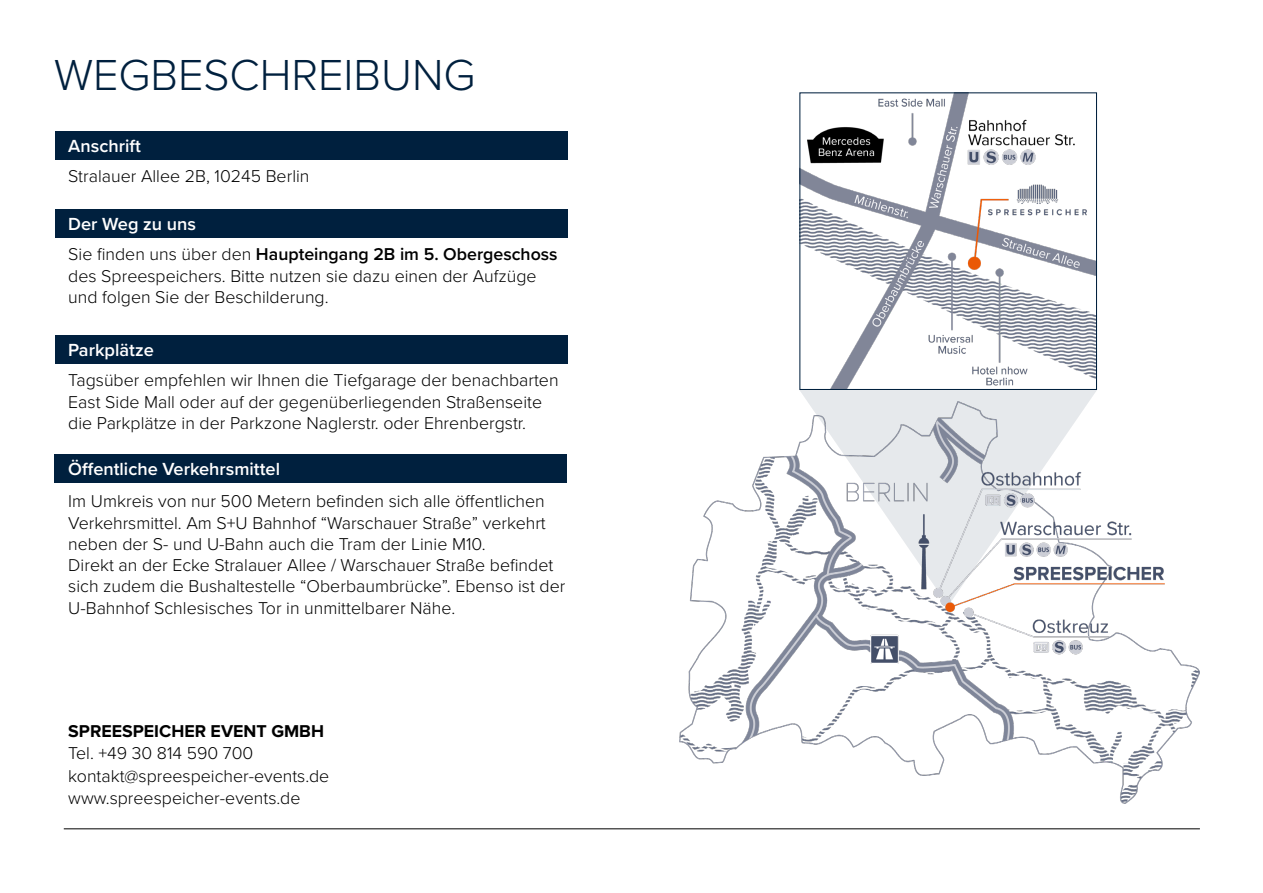
<style>
.page{position:relative;width:1263px;height:893px;background:#fff}
.page>*{position:absolute;margin:0;border:0;box-sizing:border-box;transform-origin:0 0}
.t1{font:300 45px "Proxima Nova";color:#00203e}
.t2{font:600 18.15px "Proxima Nova";color:#fff}
.t3{font:300 17.7px/21.3px "Proxima Nova";color:#000}
.t4{font:700 17.7px "Proxima Nova";color:#000}
.s1{font-weight:600}
</style>
<div class="page">
<div style="left:55px;top:131px;width:512px;height:28px;background:#00203e"></div>
<div style="left:55px;top:209px;width:512px;height:28px;background:#00203e"></div>
<div style="left:55px;top:335px;width:512px;height:28px;background:#00203e"></div>
<div style="left:54px;top:455px;width:512px;height:28px;background:#00203e"></div>
<div style="left:800px;top:390px;width:297px;height:12px;background:#e6e9ec"></div>
<img style="left:680px;top:402px;width:519px;height:402px">
<hr style="left:64px;top:828px;width:1136px;height:1px;background:#000">
<img style="left:801px;top:94px;width:294px;height:294px">
<div style="left:799px;top:92px;width:298px;height:298px;border:1px solid #00203e"></div>
<h1 class="t1" style="left:54px;top:41px;width:423px">WEGBESCHREIBUNG</h1>
<p class="t2" style="left:68px;top:132px;width:74px">Anschrift</p>
<p class="t3" style="left:68px;top:164px;width:243px">Stralauer Allee 2B, 10245 Berlin</p>
<p class="t2" style="left:68px;top:210px;width:129px">Der Weg zu uns</p>
<p class="t3" style="left:68px;top:243px;width:491px">Sie finden uns über den <span class="s1">Haupteingang 2B im 5. Obergeschoss </span>des Spreespeichers. Bitte nutzen sie dazu einen der Aufzüge und folgen Sie der Beschilderung.</p>
<p class="t2" style="left:68px;top:336px;width:87px">Parkplätze</p>
<p class="t3" style="left:68px;top:369px;width:492px">Tagsüber empfehlen wir Ihnen die Tiefgarage der benachbarten<br>East Side Mall oder auf der gegenüberliegenden Straßenseite die Parkplätze in der Parkzone Naglerstr. oder Ehrenbergstr.</p>
<p class="t2" style="left:68px;top:456px;width:213px">Öffentliche Verkehrsmittel</p>
<p class="t3" style="left:68px;top:490px;width:498px">Im Umkreis von nur 500 Metern befinden sich alle öffentlichen Verkehrsmittel. Am S+U Bahnhof “Warschauer Straße” verkehrt neben der S- und U-Bahn auch die Tram der Linie M10.<br>Direkt an der Ecke Stralauer Allee / Warschauer Straße befindet sich zudem die Bushaltestelle “Oberbaumbrücke”. Ebenso ist der U-Bahnhof Schlesisches Tor in unmittelbarer Nähe.</p>
<p class="t4" style="left:68px;top:721px;width:257px">SPREESPEICHER EVENT GMBH</p>
<p class="t3" style="left:68px;top:741px;width:263px;line-height:22.5px">Tel. +49 30 814 590 700 kontakt@spreespeicher-events.de www.spreespeicher-events.de</p>
</div>
